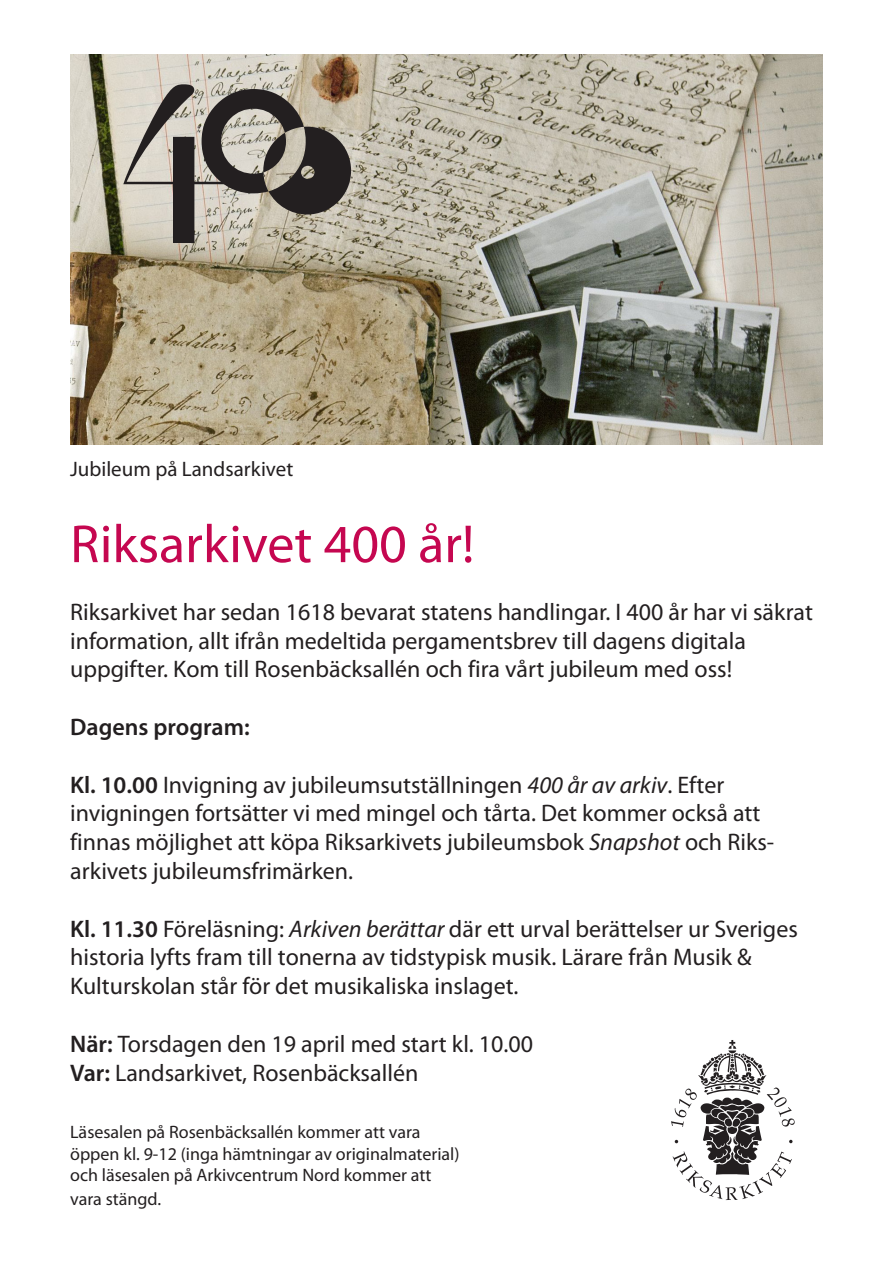
<style>
.page{position:relative;width:893px;height:1263px;background:#fff}
.page>*{position:absolute;margin:0;border:0;box-sizing:border-box;transform-origin:0 0}
.t1{font:54px "Myriad Pro";color:#c50750}
.t2{font:24px/28.8px "Myriad Pro";color:#231f20}
.t3{font:600 24px "Myriad Pro";color:#231f20}
.t4{font:21px "Myriad Pro";color:#231f20}
.t5{font:18px "Myriad Pro";color:#231f20}
.s1{font-weight:600}
.s2{font-style:italic}
</style>
<div class="page">
<svg style="left:671px;top:1040px;width:124px;height:160px"></svg>
<img style="left:70px;top:54px;width:753px;height:390px">
<svg style="left:123px;top:84px;width:228px;height:159px"></svg>
<p class="t4" style="left:70px;top:456px;width:225px">Jubileum på Landsarkivet</p>
<p class="t1" style="left:70px;top:511px;width:406px">Riksarkivet 400 år!</p>
<p class="t2" style="left:70px;top:597px;width:744px">Riksarkivet har sedan 1618 bevarat statens handlingar. I 400 år har vi säkrat information, allt ifrån medeltida pergamentsbrev till dagens digitala</p>
<p class="t2" style="left:70px;top:654px;width:664px">uppgifter. Kom till Rosenbäcksallén och fira vårt jubileum med oss!</p>
<p class="t3" style="left:70px;top:712px;width:181px">Dagens program:</p>
<p class="t2" style="left:70px;top:770px;width:656px"><span class="s1">Kl. 10.00</span> Invigning av jubileumsutställningen <span class="s2">400 år av arkiv</span>. Efter</p>
<p class="t2" style="left:70px;top:798px;width:692px">invigningen fortsätter vi med mingel och tårta. Det kommer också att</p>
<p class="t2" style="left:70px;top:827px;width:706px">finnas möjlighet att köpa Riksarkivets jubileumsbok <span class="s2">Snapshot</span> och Riks-</p>
<p class="t2" style="left:70px;top:856px;width:285px">arkivets jubileumsfrimärken.</p>
<p class="t2" style="left:70px;top:914px;width:729px"><span class="s1">Kl. 11.30</span> Föreläsning: <span class="s2">Arkiven berättar</span> där ett urval berättelser ur Sveriges historia lyfts fram till tonerna av tidstypisk musik. Lärare från Musik &amp;</p>
<p class="t2" style="left:70px;top:971px;width:450px">Kulturskolan står för det musikaliska inslaget.</p>
<p class="t2" style="left:70px;top:1029px;width:465px"><span class="s1">När:</span> Torsdagen den 19 april med start kl. 10.00</p>
<p class="t2" style="left:70px;top:1058px;width:350px"><span class="s1">Var:</span> Landsarkivet, Rosenbäcksallén</p>
<p class="t5" style="left:70px;top:1121px;width:352px">Läsesalen på Rosenbäcksallén kommer att vara</p>
<p class="t5" style="left:70px;top:1143px;width:391px">öppen kl. 9-12 (inga hämtningar av originalmaterial)</p>
<p class="t5" style="left:70px;top:1164px;width:363px">och läsesalen på Arkivcentrum Nord kommer att</p>
<p class="t5" style="left:70px;top:1188px;width:93px">vara stängd.</p>
</div>
